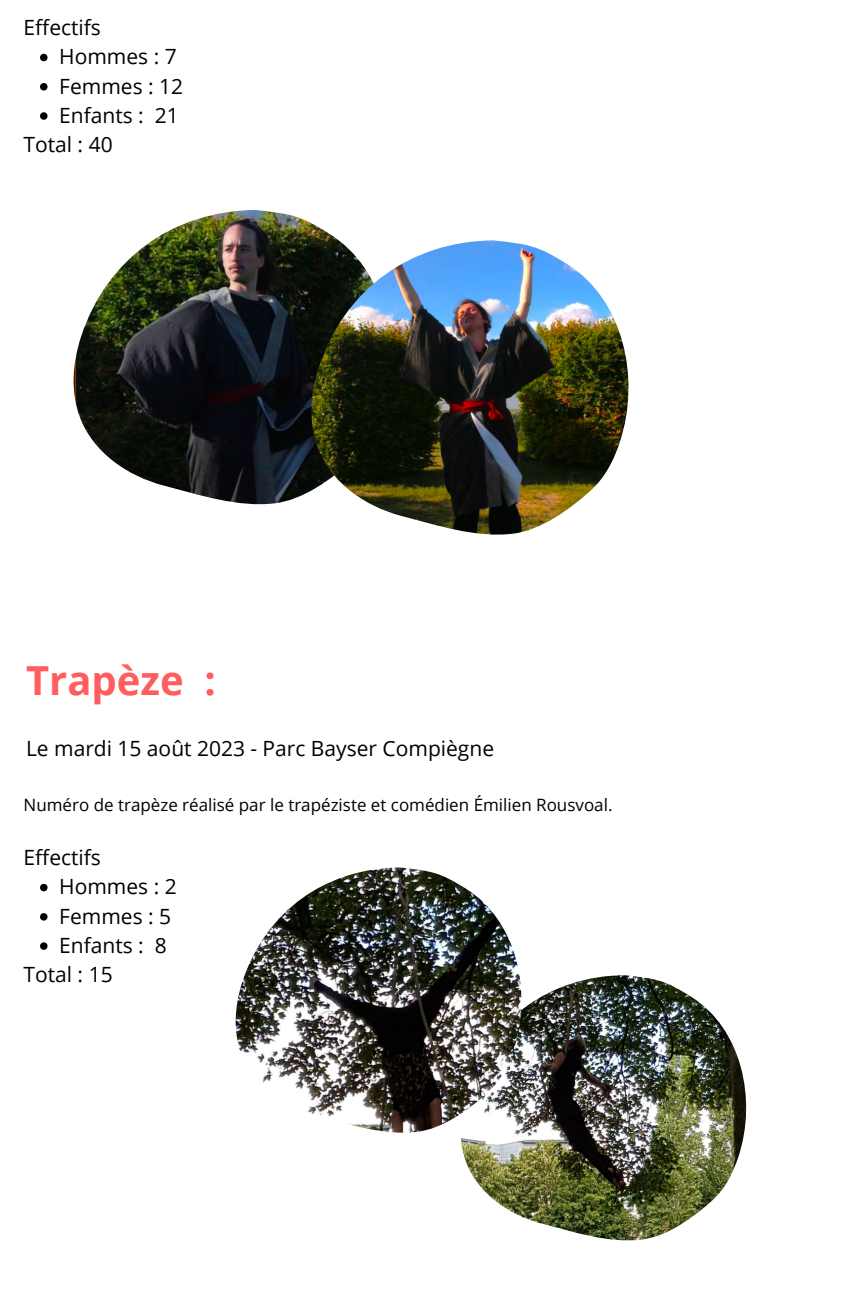
<style>
.page{position:relative;width:864px;height:1296px;background:#fff}
.page>*{position:absolute;margin:0;border:0;box-sizing:border-box;transform-origin:0 0}
.t1{font:700 40px "Open Sans";color:#ff5d5e}
.t2{font:21px "Open Sans";color:#000}
.t3{font:17px "Open Sans";color:#000}
</style>
<div class="page">
<img style="left:74px;top:210px;width:264px;height:295px">
<img style="left:311px;top:240px;width:317px;height:295px">
<svg style="left:40px;top:884px;width:8px;height:7px"></svg>
<svg style="left:40px;top:913px;width:8px;height:8px"></svg>
<svg style="left:40px;top:942px;width:8px;height:8px"></svg>
<img style="left:460px;top:975px;width:286px;height:266px">
<img style="left:236px;top:867px;width:285px;height:269px">
<svg style="left:40px;top:54px;width:8px;height:7px"></svg>
<svg style="left:40px;top:83px;width:8px;height:8px"></svg>
<svg style="left:40px;top:112px;width:8px;height:8px"></svg>
<p class="t2" style="left:24px;top:13px;width:79px">Effectifs</p>
<p class="t2" style="left:59px;top:42px;width:119px">Hommes : 7</p>
<p class="t2" style="left:59px;top:71px;width:125px">Femmes : 12</p>
<p class="t2" style="left:59px;top:100px;width:121px">Enfants : 21</p>
<p class="t2" style="left:24px;top:130px;width:91px">Total : 40</p>
<p class="t1" style="left:26px;top:653px;width:191px">Trapèze :</p>
<p class="t2" style="left:26px;top:734px;width:470px">Le mardi 15 août 2023 - Parc Bayser Compiègne</p>
<p class="t3" style="left:24px;top:793px;width:591px">Numéro de trapèze réalisé par le trapéziste et comédien Émilien Rousvoal.</p>
<p class="t2" style="left:24px;top:843px;width:79px">Effectifs</p>
<p class="t2" style="left:59px;top:872px;width:119px">Hommes : 2</p>
<p class="t2" style="left:59px;top:901px;width:113px">Femmes : 5</p>
<p class="t2" style="left:59px;top:930px;width:109px">Enfants : 8</p>
<p class="t2" style="left:24px;top:960px;width:91px">Total : 15</p>
</div>
